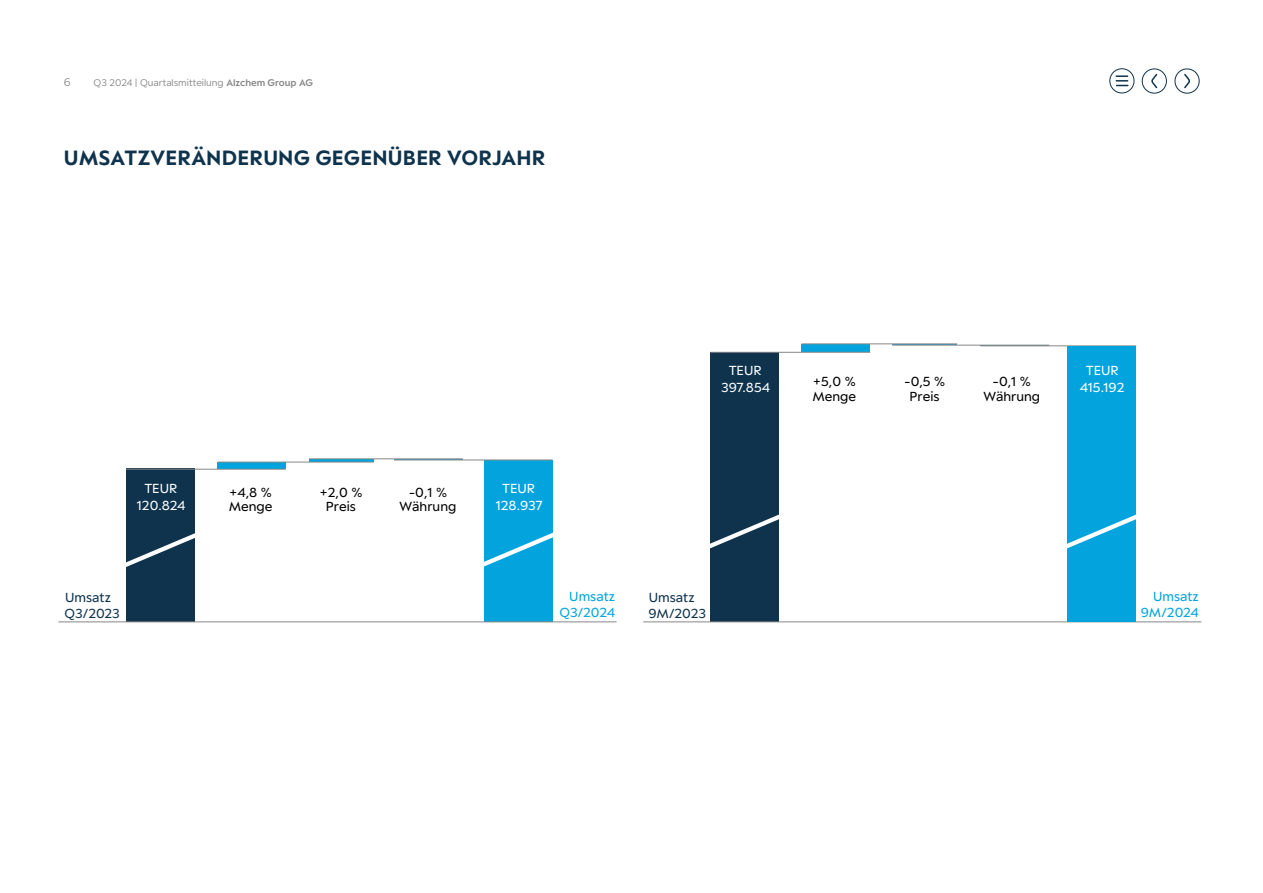
<style>
.page{position:relative;width:1263px;height:893px;background:#fff}
.page>*{position:absolute;margin:0;border:0;box-sizing:border-box;transform-origin:0 0}
.t1{font:700 22.5px "ACT";letter-spacing:.01em;color:#0f334d}
.t2{font:14.25px/14.2px "ACT";color:#000;text-align:center}
.t3{font:14.25px/17.1px "ACT";color:#fff;text-align:center}
.t4{font:14.25px/15.8px "ACT";color:#0f334d}
.t5{font:14.25px/15.8px "ACT";color:#03a3de;text-align:right}
.t6{font:300 12px "ACT";color:#878787}
.t7{font:300 10.5px "ACT";color:#878787}
.s1{font-weight:600}
</style>
<div class="page">
<div style="left:710px;top:353px;width:69px;height:269px;background:#0f334d"></div>
<svg style="left:710px;top:514px;width:69px;height:35px"></svg>
<div style="left:484px;top:460px;width:68px;height:161px;background:#03a3de"></div>
<div style="left:126px;top:469px;width:69px;height:153px;background:#0f334d"></div>
<div style="left:217px;top:462px;width:69px;height:7px;background:#03a3de"></div>
<hr style="left:309px;top:459px;width:65px;height:3px;background:#03a3de">
<div style="left:801px;top:344px;width:69px;height:8px;background:#03a3de"></div>
<hr style="left:892px;top:344px;width:65px;height:1px;background:#03a3de">
<hr style="left:394px;top:459px;width:69px;height:1px;background:#03a3de">
<hr style="left:126px;top:469px;width:160px;height:1px;background:#878787">
<hr style="left:710px;top:352px;width:160px;height:1px;background:#878787">
<hr style="left:58px;top:621px;width:559px;height:1px;background:#878787">
<hr style="left:643px;top:621px;width:558px;height:1px;background:#878787">
<hr style="left:218px;top:462px;width:156px;height:1px;background:#878787">
<hr style="left:801px;top:343px;width:156px;height:1px;background:#878787">
<hr style="left:892px;top:345px;width:157px;height:1px;background:#878787">
<hr style="left:309px;top:458px;width:154px;height:1px;background:#878787">
<hr style="left:980px;top:345px;width:156px;height:1px;background:#878787">
<hr style="left:394px;top:460px;width:159px;height:1px;background:#878787">
<svg style="left:484px;top:517px;width:69px;height:57px"></svg>
<svg style="left:126px;top:533px;width:69px;height:34px"></svg>
<div style="left:1067px;top:346px;width:69px;height:275px;background:#03a3de"></div>
<svg style="left:1067px;top:514px;width:69px;height:35px"></svg>
<svg style="left:1110px;top:69px;width:24px;height:24px"></svg>
<div style="left:1110px;top:69px;width:24px;height:24px;border:1px solid #0f334d;border-radius:50%"></div>
<svg style="left:1116px;top:75px;width:12px;height:11px"></svg>
<div style="left:1175px;top:69px;width:24px;height:24px;border:1px solid #0f334d;border-radius:50%"></div>
<svg style="left:1184px;top:73px;width:5px;height:16px"></svg>
<div style="left:1142px;top:69px;width:24px;height:24px;border:1px solid #0f334d;border-radius:50%"></div>
<svg style="left:1152px;top:73px;width:6px;height:16px"></svg>
<p class="t6" style="left:64px;top:73px;width:8px">6</p>
<p class="t7" style="left:94px;top:74px;width:221px">Q3 2024 | Quartalsmitteilung <span class="s1">Alzchem Group AG</span></p>
<h1 class="t1" style="left:64px;top:140px;width:483px">UMSATZVERÄNDERUNG GEGENÜBER VORJAHR</h1>
<p class="t3" style="left:137px;top:479px;width:50px">TEUR<br>120.824</p>
<p class="t2" style="left:229px;top:484px;width:45px;text-align:left">+4,8 %<br>Menge</p>
<p class="t2" style="left:319px;top:484px;width:44px">+2,0 %<br>Preis</p>
<p class="t2" style="left:400px;top:484px;width:58px">-0,1 %<br>Währung</p>
<p class="t3" style="left:496px;top:479px;width:48px">TEUR<br>128.937</p>
<p class="t3" style="left:721px;top:361px;width:50px">TEUR<br>397.854</p>
<p class="t2" style="left:812px;top:374px;width:45px;text-align:left">+5,0 %<br>Menge</p>
<p class="t2" style="left:904px;top:374px;width:43px">-0,5 %<br>Preis</p>
<p class="t2" style="left:983px;top:374px;width:58px">-0,1 %<br>Währung</p>
<p class="t3" style="left:1080px;top:361px;width:46px">TEUR<br>415.192</p>
<p class="t5" style="left:559px;top:588px;width:57px">Umsatz<br>Q3/2024</p>
<p class="t5" style="left:1141px;top:588px;width:60px">Umsatz<br>9M/2024</p>
<p class="t4" style="left:65px;top:589px;width:57px">Umsatz<br>Q3/2023</p>
<p class="t4" style="left:648px;top:589px;width:59px">Umsatz<br>9M/2023</p>
</div>
